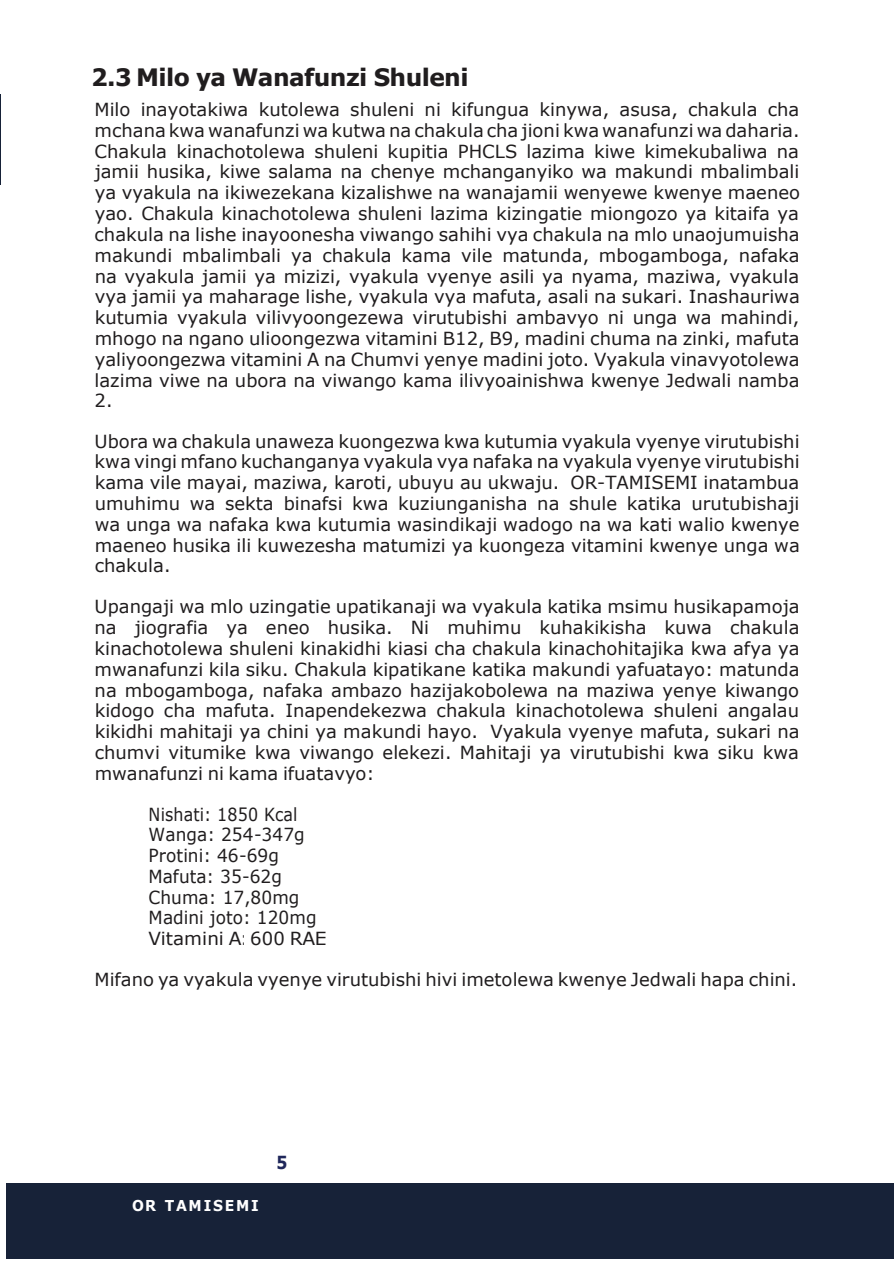
<style>
.page{position:relative;width:894px;height:1264px;background:#fff}
.page>*{position:absolute;margin:0;border:0;box-sizing:border-box;transform-origin:0 0}
.t1{font:700 24px "Tahoma";color:#201d1e;scale:1.04 1}
.t2{font:18px/20.7px "Verdana";color:#201d1e;text-align:justify}
.t3{font:18px/20.9px "Verdana";color:#201d1e;scale:.88 1}
.t4{font:700 18px "Verdana";color:#1f275a;scale:.86 1}
.t5{font:700 15px "Verdana";letter-spacing:.125em;color:#fff;scale:.94 1}
</style>
<div class="page">
<hr style="left:0;top:94px;width:1px;height:91px;background:#162137">
<div style="left:6px;top:1182px;width:887px;height:75px;background:#172238"></div>
<h1 class="t1" style="left:92px;top:61px;width:364px">2.3 Milo ya Wanafunzi Shuleni</h1>
<p class="t2" style="left:95px;top:99px;width:706px">Milo inayotakiwa kutolewa shuleni ni kifungua kinywa, asusa, chakula cha mchana kwa wanafunzi wa kutwa na chakula cha jioni kwa wanafunzi wa daharia.<br>Chakula kinachotolewa shuleni kupitia PHCLS lazima kiwe kimekubaliwa na jamii husika, kiwe salama na chenye mchanganyiko wa makundi mbalimbali ya vyakula na ikiwezekana kizalishwe na wanajamii wenyewe kwenye maeneo yao. Chakula kinachotolewa shuleni lazima kizingatie miongozo ya kitaifa ya chakula na lishe inayoonesha viwango sahihi vya chakula na mlo unaojumuisha makundi mbalimbali ya chakula kama vile matunda, mbogamboga, nafaka na vyakula jamii ya mizizi, vyakula vyenye asili ya nyama, maziwa, vyakula vya jamii ya maharage lishe, vyakula vya mafuta, asali na sukari. Inashauriwa kutumia vyakula vilivyoongezewa virutubishi ambavyo ni unga wa mahindi, mhogo na ngano ulioongezwa vitamini B12, B9, madini chuma na zinki, mafuta yaliyoongezwa vitamini A na Chumvi yenye madini joto. Vyakula vinavyotolewa lazima viwe na ubora na viwango kama ilivyoainishwa kwenye Jedwali namba 2.</p>
<p class="t2" style="left:95px;top:430px;width:706px">Ubora wa chakula unaweza kuongezwa kwa kutumia vyakula vyenye virutubishi kwa vingi mfano kuchanganya vyakula vya nafaka na vyakula vyenye virutubishi kama vile mayai, maziwa, karoti, ubuyu au ukwaju. OR-TAMISEMI inatambua umuhimu wa sekta binafsi kwa kuziunganisha na shule katika urutubishaji wa unga wa nafaka kwa kutumia wasindikaji wadogo na wa kati walio kwenye maeneo husika ili kuwezesha matumizi ya kuongeza vitamini kwenye unga wa chakula.</p>
<p class="t2" style="left:95px;top:596px;width:706px">Upangaji wa mlo uzingatie upatikanaji wa vyakula katika msimu husikapamoja na jiografia ya eneo husika. Ni muhimu kuhakikisha kuwa chakula kinachotolewa shuleni kinakidhi kiasi cha chakula kinachohitajika kwa afya ya mwanafunzi kila siku. Chakula kipatikane katika makundi yafuatayo: matunda na mbogamboga, nafaka ambazo hazijakobolewa na maziwa yenye kiwango kidogo cha mafuta. Inapendekezwa chakula kinachotolewa shuleni angalau kikidhi mahitaji ya chini ya makundi hayo. Vyakula vyenye mafuta, sukari na chumvi vitumike kwa viwango elekezi. Mahitaji ya virutubishi kwa siku kwa mwanafunzi ni kama ifuatavyo:</p>
<p class="t3" style="left:149px;top:803px;width:204px">Nishati: 1850 Kcal<br>Wanga: 254-347g<br>Protini: 46-69g<br>Mafuta: 35-62g<br>Chuma: 17,80mg<br>Madini joto: 120mg<br>Vitamini A: 600 RAE</p>
<p class="t2" style="left:95px;top:968px;width:704px">Mifano ya vyakula vyenye virutubishi hivi imetolewa kwenye Jedwali hapa chini.</p>
<p class="t5" style="left:132px;top:1194px;width:136px">OR TAMISEMI</p>
<p class="t4" style="left:276px;top:1149px;width:14px">5</p>
</div>
